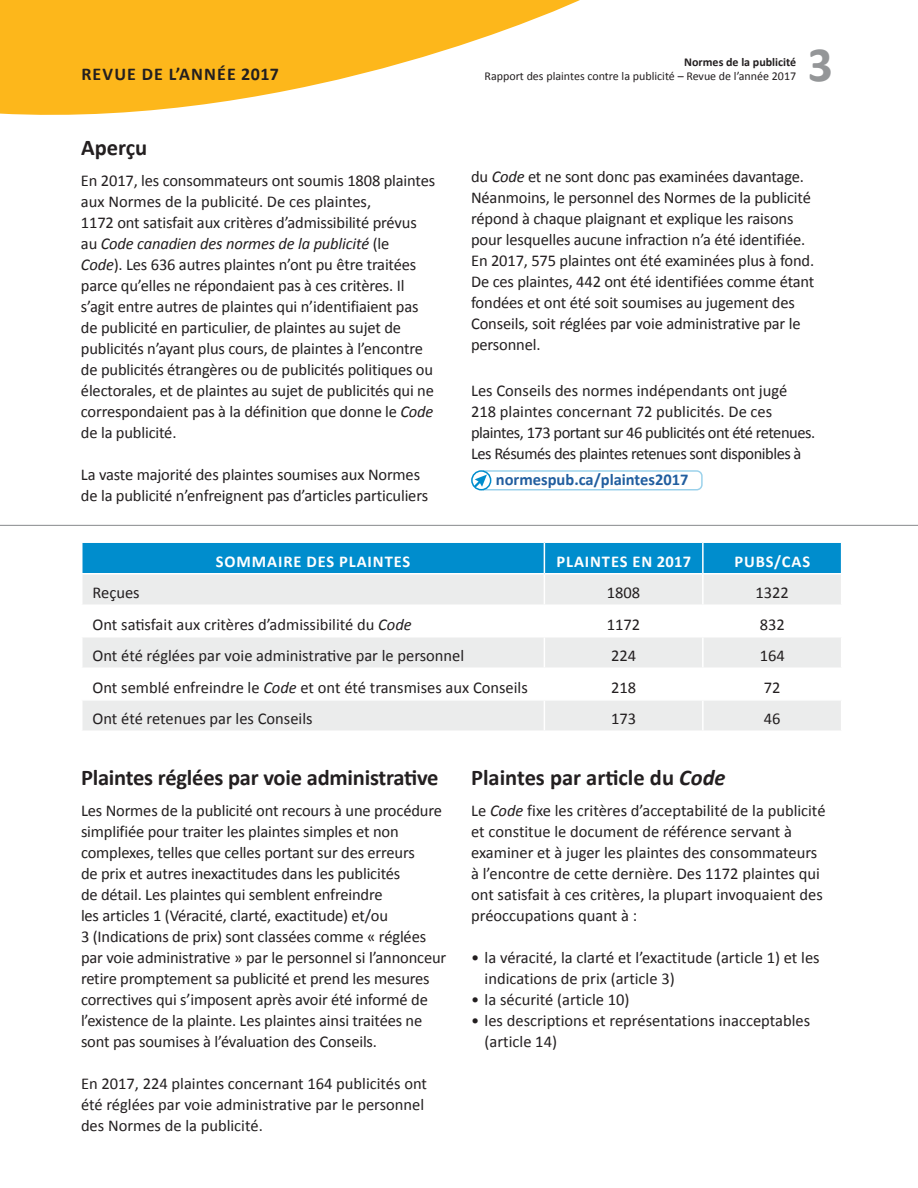
<style>
.page{position:relative;width:918px;height:1188px;background:#fff}
.page>*{position:absolute;margin:0;border:0;box-sizing:border-box;transform-origin:0 0}
.t1{font:700 49.5px "Calibri";color:#949698}
.t2{font:700 22.5px "Calibri";letter-spacing:-.01em;color:#231f20}
.t3{font:700 18px "Calibri";letter-spacing:.065em;color:#231f20}
.t4{font:16.5px/21px "Calibri";letter-spacing:-.01em;color:#231f20}
.t5{font:16.5px/21px "Calibri";letter-spacing:-.03em;color:#231f20}
.t6{font:700 16.5px "Calibri";letter-spacing:.055em;color:#fff}
.t7{font:700 16.5px "Calibri";color:#215e9f}
.t8{font:12px "Calibri";color:#231f20}
.t9{font:700 12px "Calibri";color:#231f20}
.s1{font-style:italic}
</style>
<div class="page">
<svg style="left:0;top:0;width:580px;height:115px;fill:#fdb71b"></svg>
<div style="left:82px;top:543px;width:759px;height:30px;background:#008dcd"></div>
<div style="left:83px;top:575px;width:758px;height:29px;background:#ebecec"></div>
<svg style="left:83px;top:638px;width:758px;height:92px;fill:#ebecec"></svg>
<svg style="left:544px;top:701px;width:1px;height:29px"></svg>
<hr style="left:702px;top:701px;width:2px;height:29px;background:#fff">
<hr style="left:544px;top:543px;width:1px;height:30px;background:#fff">
<hr style="left:702px;top:543px;width:2px;height:30px;background:#fff">
<hr style="left:544px;top:574px;width:1px;height:30px;background:#fff">
<hr style="left:702px;top:574px;width:2px;height:30px;background:#fff">
<hr style="left:544px;top:638px;width:1px;height:30px;background:#fff">
<hr style="left:702px;top:638px;width:2px;height:30px;background:#fff">
<hr style="left:81px;top:668px;width:463px;height:1px;background:#fff">
<hr style="left:544px;top:668px;width:159px;height:1px;background:#fff">
<hr style="left:544px;top:669px;width:1px;height:30px;background:#fff">
<hr style="left:703px;top:668px;width:139px;height:1px;background:#fff">
<hr style="left:702px;top:669px;width:2px;height:30px;background:#fff">
<hr style="left:81px;top:699px;width:463px;height:2px;background:#fff">
<hr style="left:544px;top:699px;width:159px;height:2px;background:#fff">
<hr style="left:703px;top:699px;width:139px;height:2px;background:#fff">
<hr style="left:0;top:525px;width:918px;height:1px;background:#949698">
<div style="left:471px;top:470px;width:20px;height:20px;border:2px solid #008dcd;border-radius:50%"></div>
<svg style="left:474px;top:470px;width:229px;height:21px"></svg>
<p class="t9" style="left:684px;top:55px;width:113px">Normes de la publicité</p>
<p class="t3" style="left:81px;top:62px;width:199px">REVUE DE L’ANNÉE 2017</p>
<p class="t8" style="left:485px;top:68px;width:313px">Rapport des plaintes contre la publicité – Revue de l’année 2017</p>
<h1 class="t1" style="left:808px;top:33px;width:27px">3</h1>
<h2 class="t2" style="left:81px;top:133px;width:68px">Aperçu</h2>
<p class="t4" style="left:81px;top:170px;width:356px">En 2017, les consommateurs ont soumis 1808 plaintes aux Normes de la publicité. De ces plaintes,<br>1172 ont satisfait aux critères d’admissibilité prévus au <span class="s1">Code canadien des normes de la publicité</span> (le<br><span class="s1">Code</span>). Les 636 autres plaintes n’ont pu être traitées parce qu’elles ne répondaient pas à ces critères. Il s’agit entre autres de plaintes qui n’identifiaient pas de publicité en particulier, de plaintes au sujet de publicités n’ayant plus cours, de plaintes à l’encontre de publicités étrangères ou de publicités politiques ou électorales, et de plaintes au sujet de publicités qui ne correspondaient pas à la définition que donne le <span class="s1">Code </span>de la publicité.</p>
<p class="t4" style="left:81px;top:464px;width:349px">La vaste majorité des plaintes soumises aux Normes de la publicité n’enfreignent pas d’articles particuliers</p>
<p class="t4" style="left:471px;top:166px;width:345px">du <span class="s1">Code</span> et ne sont donc pas examinées davantage.<br>Néanmoins, le personnel des Normes de la publicité répond à chaque plaignant et explique les raisons pour lesquelles aucune infraction n’a été identifiée.<br>En 2017, 575 plaintes ont été examinées plus à fond.<br>De ces plaintes, 442 ont été identifiées comme étant fondées et ont été soit soumises au jugement des Conseils, soit réglées par voie administrative par le personnel.</p>
<p class="t5" style="left:471px;top:380px;width:346px">Les Conseils des normes indépendants ont jugé 218 plaintes concernant 72 publicités. De ces plaintes, 173 portant sur 46 publicités ont été retenues.<br>Les Résumés des plaintes retenues sont disponibles à</p>
<p class="t7" style="left:496px;top:469px;width:194px">normespub.ca/plaintes2017</p>
<p class="t6" style="left:216px;top:551px;width:196px">SOMMAIRE DES PLAINTES</p>
<p class="t6" style="left:557px;top:551px;width:136px">PLAINTES EN 2017</p>
<p class="t6" style="left:734px;top:551px;width:77px">PUBS/CAS</p>
<p class="t4" style="left:93px;top:583px;width:49px">Reçues</p>
<p class="t4" style="left:607px;top:583px;width:35px">1808</p>
<p class="t4" style="left:756px;top:583px;width:35px">1322</p>
<p class="t4" style="left:93px;top:614px;width:321px">Ont satisfait aux critères d’admissibilité du <span class="s1">Code</span></p>
<p class="t4" style="left:607px;top:614px;width:35px">1172</p>
<p class="t4" style="left:760px;top:614px;width:27px">832</p>
<p class="t4" style="left:93px;top:646px;width:373px">Ont été réglées par voie administrative par le personnel</p>
<p class="t4" style="left:611px;top:646px;width:27px">224</p>
<p class="t4" style="left:760px;top:646px;width:27px">164</p>
<p class="t4" style="left:93px;top:677px;width:437px">Ont semblé enfreindre le <span class="s1">Code</span> et ont été transmises aux Conseils</p>
<p class="t4" style="left:611px;top:677px;width:27px">218</p>
<p class="t4" style="left:764px;top:677px;width:18px">72</p>
<p class="t4" style="left:93px;top:709px;width:222px">Ont été retenues par les Conseils</p>
<p class="t4" style="left:611px;top:709px;width:27px">173</p>
<p class="t4" style="left:764px;top:709px;width:18px">46</p>
<h2 class="t2" style="left:81px;top:763px;width:359px">Plaintes réglées par voie administrative</h2>
<p class="t4" style="left:81px;top:800px;width:367px">Les Normes de la publicité ont recours à une procédure simplifiée pour traiter les plaintes simples et non complexes, telles que celles portant sur des erreurs<br>de prix et autres inexactitudes dans les publicités<br>de détail. Les plaintes qui semblent enfreindre<br>les articles 1 (Véracité, clarté, exactitude) et/ou<br>3 (Indications de prix) sont classées comme « réglées par voie administrative » par le personnel si l’annonceur retire promptement sa publicité et prend les mesures correctives qui s’imposent après avoir été informé de l’existence de la plainte. Les plaintes ainsi traitées ne sont pas soumises à l’évaluation des Conseils.</p>
<p class="t4" style="left:81px;top:1073px;width:348px">En 2017, 224 plaintes concernant 164 publicités ont été réglées par voie administrative par le personnel des Normes de la publicité.</p>
<h2 class="t2" style="left:471px;top:763px;width:256px">Plaintes par article du <span class="s1">Code</span></h2>
<p class="t4" style="left:471px;top:800px;width:356px">Le <span class="s1">Code</span> fixe les critères d’acceptabilité de la publicité et constitue le document de référence servant à examiner et à juger les plaintes des consommateurs à l’encontre de cette dernière. Des 1172 plaintes qui ont satisfait à ces critères, la plupart invoquaient des préoccupations quant à :</p>
<p class="t4" style="left:485px;top:947px;width:337px;text-indent:-13px">• la véracité, la clarté et l’exactitude (article 1) et les indications de prix (article 3)</p>
<p class="t4" style="left:471px;top:989px;width:160px">• la sécurité (article 10)</p>
<p class="t4" style="left:485px;top:1010px;width:327px;text-indent:-13px">• les descriptions et représentations inacceptables (article 14)</p>
</div>
